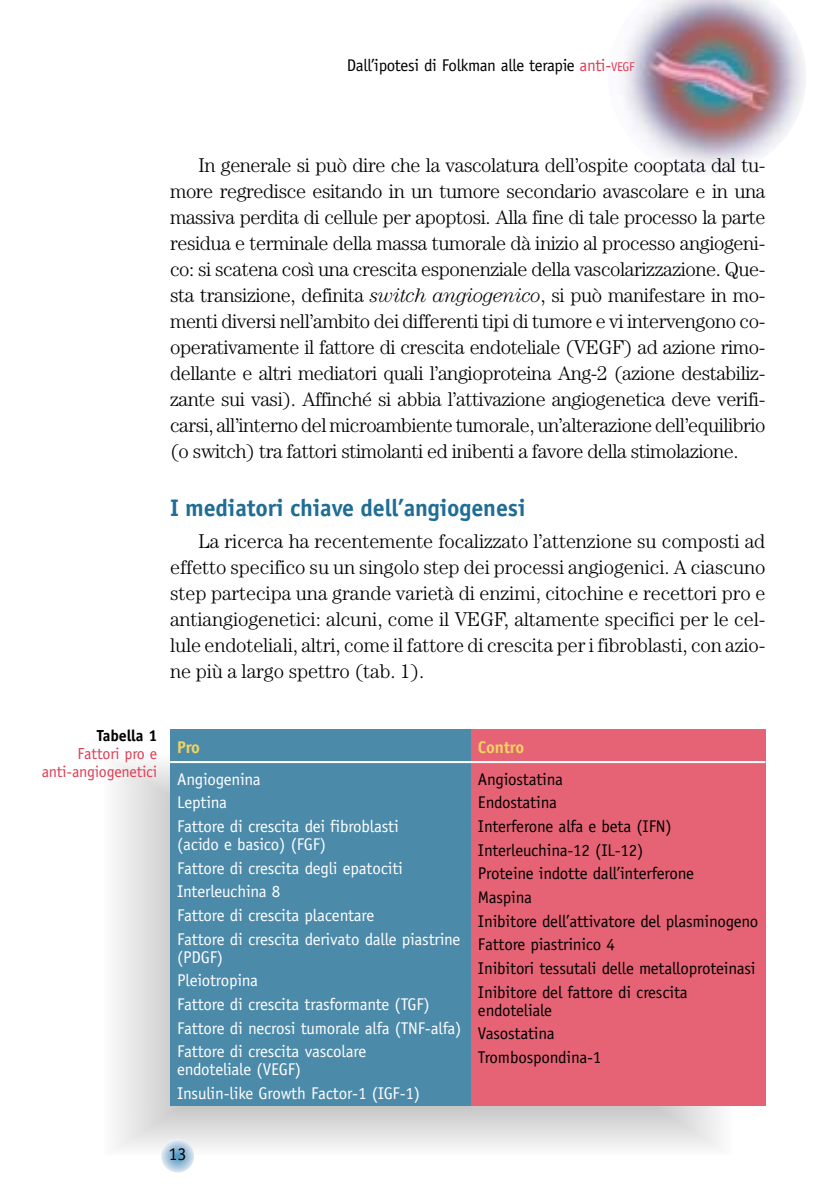
<style>
.page{position:relative;width:822px;height:1190px;background:#fff}
.page>*{position:absolute;margin:0;border:0;box-sizing:border-box;transform-origin:0 0}
.t1{font:700 24px "Officina Sans";letter-spacing:-.005em;color:#1f6d95}
.t2{font:300 20px/26px "Century";letter-spacing:-.015em;color:#000;text-align:justify}
.t3{font:18px "Officina Sans";color:#000}
.t4{font:17px/23.6px "Officina Sans";letter-spacing:-.01em;color:#fff}
.t5{font:17px/23.6px "Officina Sans";letter-spacing:-.01em;color:#000}
.t6{font:700 17px "Officina Sans";letter-spacing:-.01em;color:#f1d460}
.t7{font:16px/18px "Officina Sans";letter-spacing:-.01em;color:#df3c53;text-align:right}
.t8{font:700 16px "Officina Sans";letter-spacing:-.01em;color:#000}
.s1{color:#df3c53}
.s2{font-size:12.8px;color:#df3c53}
.s3{font-style:italic}
</style>
<div class="page">
<svg style="left:116px;top:762px;width:604px;height:390px"></svg>
<img style="left:624px;top:0;width:182px;height:167px">
<svg style="left:161px;top:1140px;width:33px;height:33px"></svg>
<div style="left:170px;top:729px;width:307px;height:377px;background:#4c8aaa"></div>
<div style="left:471px;top:729px;width:295px;height:377px;background:#e56375"></div>
<hr style="left:170px;top:761px;width:595px;height:2px;background:#fff">
<p class="t5" style="left:347px;top:55px;width:289px">Dall’ipotesi di Folkman alle terapie <span class="s1">anti-</span><span class="s2">VEGF</span></p>
<p class="t2" style="left:170px;top:154px;width:597px;text-indent:28px">In generale si può dire che la vascolatura dell’ospite cooptata dal tu&shy;more regredisce esitando in un tumore secondario avascolare e in una massiva perdita di cellule per apoptosi. Alla fine di tale processo la parte residua e terminale della massa tumorale dà inizio al processo angiogeni&shy;co: si scatena così una crescita esponenziale della vascolarizzazione. Que&shy;sta transizione, definita <span class="s3">switch angiogenico</span>, si può manifestare in mo&shy;menti diversi nell’ambito dei differenti tipi di tumore e vi intervengono co&shy;operativamente il fattore di crescita endoteliale (VEGF) ad azione rimo&shy;dellante e altri mediatori quali l’angioproteina Ang-2 (azione destabiliz&shy;zante sui vasi). Affinché si abbia l’attivazione angiogenetica deve verifi&shy;carsi, all’interno del microambiente tumorale, un’alterazione dell’equilibrio (o switch) tra fattori stimolanti ed inibenti a favore della stimolazione.</p>
<p class="t1" style="left:170px;top:499px;width:357px">I mediatori chiave dell’angiogenesi</p>
<p class="t2" style="left:170px;top:530px;width:597px;text-indent:28px">La ricerca ha recentemente focalizzato l’attenzione su composti ad effetto specifico su un singolo step dei processi angiogenici. A ciascuno step partecipa una grande varietà di enzimi, citochine e recettori pro e antiangiogenetici: alcuni, come il VEGF, altamente specifici per le cel&shy;lule endoteliali, altri, come il fattore di crescita per i fibroblasti, con azio&shy;ne più a largo spettro (tab. 1).</p>
<p class="t8" style="left:97px;top:729px;width:62px">Tabella 1</p>
<p class="t7" style="left:42px;top:746px;width:117px">Fattori pro e anti-angiogenetici</p>
<p class="t6" style="left:177px;top:741px;width:24px">Pro</p>
<p class="t4" style="left:177px;top:768px;width:223px">Angiogenina<br>Leptina<br>Fattore di crescita dei fibroblasti</p>
<p class="t4" style="left:177px;top:834px;width:285px">(acido e basico) (FGF)<br>Fattore di crescita degli epatociti<br>Interleuchina 8<br>Fattore di crescita placentare<br>Fattore di crescita derivato dalle piastrine</p>
<p class="t4" style="left:177px;top:946px;width:286px">(PDGF)<br>Pleiotropina<br>Fattore di crescita trasformante (TGF)<br>Fattore di necrosi tumorale alfa (TNF-alfa)<br>Fattore di crescita vascolare</p>
<p class="t4" style="left:177px;top:1059px;width:244px">endoteliale (VEGF)<br>Insulin-like Growth Factor-1 (IGF-1)</p>
<p class="t6" style="left:478px;top:741px;width:48px">Contro</p>
<p class="t5" style="left:478px;top:768px;width:282px">Angiostatina<br>Endostatina<br>Interferone alfa e beta (IFN)<br>Interleuchina-12 (IL-12)<br>Proteine indotte dall’interferone<br>Maspina<br>Inibitore dell’attivatore del plasminogeno<br>Fattore piastrinico 4<br>Inibitori tessutali delle metalloproteinasi<br>Inibitore del fattore di crescita</p>
<p class="t5" style="left:478px;top:999px;width:125px">endoteliale<br>Vasostatina<br>Trombospondina-1</p>
<p class="t3" style="left:168px;top:1147px;width:19px">13</p>
</div>
